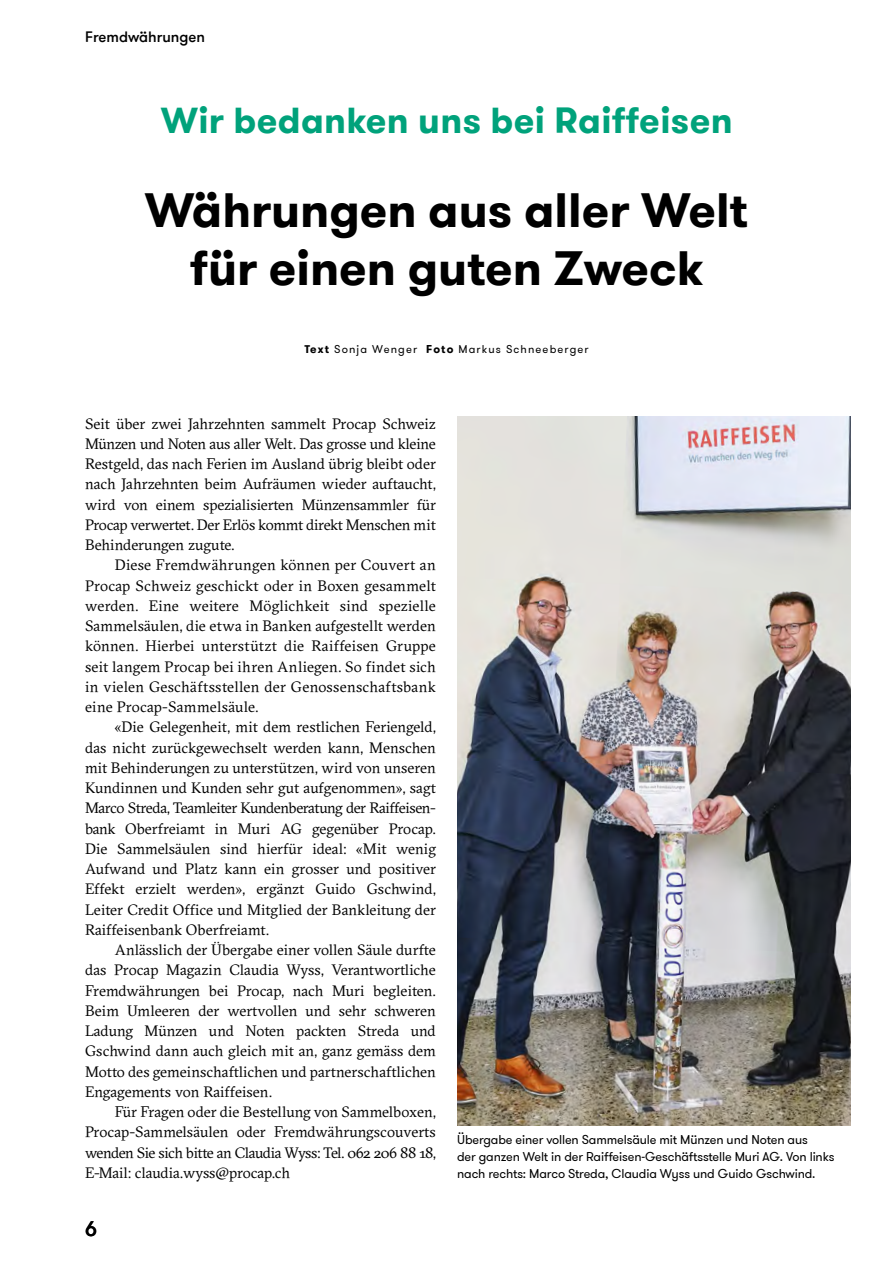
<style>
.page{position:relative;width:893px;height:1263px;background:#fff}
.page>*{position:absolute;margin:0;border:0;box-sizing:border-box;transform-origin:0 0}
.Titel_30-30_de{font:700 48px/57.6px "GT Walsheim Pro";color:#000;text-align:center}
.t1{font:700 36px "GT Walsheim Pro";letter-spacing:.01em;color:#00a27b}
.t2{font:500 21px "GT Walsheim Pro";color:#000}
.Grundschrift_1_Block{font:15px/20.2px "GT Sectra";color:#000;text-align:justify}
.Rubrik_rechts_de{font:500 15px "GT Walsheim Pro";color:#000}
.Bildlegende_de{font:12.75px/17.2px "GT Walsheim Pro";letter-spacing:-.01em;color:#000}
.t3{font:11.25px "GT Walsheim Pro";letter-spacing:.1em;color:#000}
.s1{font-weight:700}
</style>
<div class="page">
<img style="left:457px;top:417px;width:393px;height:709px">
<p class="Rubrik_rechts_de" style="left:85px;top:27px;width:121px">Fremdwährungen</p>
<p class="t1" style="left:161px;top:97px;width:573px">Wir bedanken uns bei Raiffeisen</p>
<p class="Titel_30-30_de" style="left:145px;top:182px;width:604px">Währungen aus aller Welt für einen guten Zweck</p>
<p class="t3" style="left:304px;top:342px;width:286px"><span class="s1">Text</span> Sonja Wenger <span class="s1">Foto</span> Markus Schneeberger</p>
<p class="Grundschrift_1_Block" style="left:85px;top:413px;width:352px">Seit über zwei Jahrzehnten sammelt Procap Schweiz Münzen und Noten aus aller Welt. Das grosse und kleine Restgeld, das nach Ferien im Ausland übrig bleibt oder nach Jahrzehnten beim Aufräumen wieder auftaucht, wird von einem spezialisierten Münzensammler für Procap verwertet. Der Erlös kommt direkt Menschen mit Behinderungen zugute.</p>
<p class="Grundschrift_1_Block" style="left:85px;top:555px;width:352px;text-indent:30px">Diese Fremdwährungen können per Couvert an Procap Schweiz geschickt oder in Boxen gesammelt werden. Eine weitere Möglichkeit sind spezielle Sammelsäulen, die etwa in Banken aufgestellt werden können. Hierbei unterstützt die Raiffeisen Gruppe seit langem Procap bei ihren Anliegen. So findet sich in vielen Geschäftsstellen der Genossenschaftsbank eine Procap-Sammelsäule.</p>
<p class="Grundschrift_1_Block" style="left:85px;top:717px;width:352px;text-indent:30px">«Die Gelegenheit, mit dem restlichen Feriengeld, das nicht zurückgewechselt werden kann, Menschen mit Behinderungen zu unterstützen, wird von unseren Kundinnen und Kunden sehr gut aufgenommen», sagt Marco Streda, Teamleiter Kundenberatung der Raiffeisen&shy;bank Oberfreiamt in Muri AG gegenüber Procap.<br>Die Sammelsäulen sind hierfür ideal: «Mit wenig Aufwand und Platz kann ein grosser und positiver Effekt erzielt werden», ergänzt Guido Gschwind, Leiter Credit Office und Mitglied der Bankleitung der Raiffeisenbank Oberfreiamt.</p>
<p class="Grundschrift_1_Block" style="left:85px;top:940px;width:352px;text-indent:30px">Anlässlich der Übergabe einer vollen Säule durfte das Procap Magazin Claudia Wyss, Verantwortliche Fremdwährungen bei Procap, nach Muri begleiten.<br>Beim Umleeren der wertvollen und sehr schweren Ladung Münzen und Noten packten Streda und Gschwind dann auch gleich mit an, ganz gemäss dem Motto des gemeinschaftlichen und partnerschaftlichen Engagements von Raiffeisen.</p>
<p class="Grundschrift_1_Block" style="left:85px;top:1102px;width:352px;text-indent:30px">Für Fragen oder die Bestellung von Sammelboxen, Procap-Sammelsäulen oder Fremdwährungscouverts wenden Sie sich bitte an Claudia Wyss: Tel. 062 206 88 18, E-Mail: claudia.wyss@procap.ch</p>
<h3 class="t2" style="left:85px;top:1216px;width:13px">6</h3>
<p class="Bildlegende_de" style="left:457px;top:1131px;width:379px">Übergabe einer vollen Sammelsäule mit Münzen und Noten aus<br>der ganzen Welt in der Raiffeisen-Geschäftsstelle Muri AG. Von links nach rechts: Marco Streda, Claudia Wyss und Guido Gschwind.</p>
</div>
